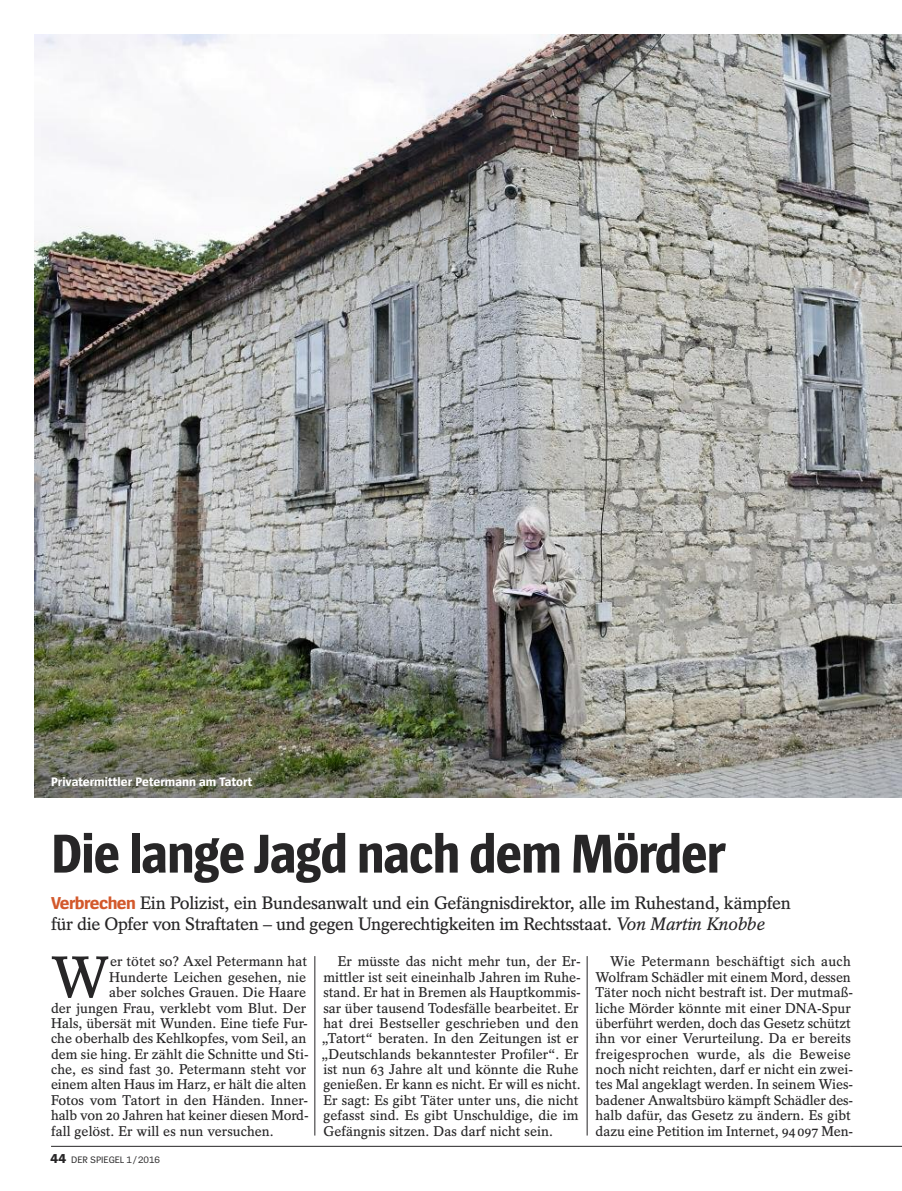
<style>
.page{position:relative;width:902px;height:1191px;background:#fff}
.page>*{position:absolute;margin:0;border:0;box-sizing:border-box;transform-origin:0 0}
.t1{font:600 58.2px "Spiegel Serif";color:#272627}
.t2{font:700 57px "Spiegel Sans Cd";letter-spacing:-.025em;color:#272627}
.t3{font:600 18px/21px "Spiegel Serif";letter-spacing:-.025em;color:#272627}
.t4{font:600 14.1px/15.3px "Spiegel Serif";color:#272627}
.t5{font:700 12.75px "Spiegel Sans";color:#fff}
.t6{font:9.75px "Spiegel Sans";letter-spacing:-.005em;color:#272627}
.s1{font-family:"Spiegel Sans";font-weight:700;color:#d3592c}
.s2{font-style:italic}
.s3{font-weight:700;font-size:13.5px}
</style>
<div class="page">
<hr style="left:51px;top:1146px;width:799px;height:1px;background:#272627">
<hr style="left:850px;top:1146px;width:51px;height:1px;background:#272627">
<hr style="left:314px;top:956px;width:1px;height:179px;background:#272627">
<hr style="left:587px;top:956px;width:1px;height:179px;background:#272627">
<img style="left:34px;top:34px;width:867px;height:763px">
<p class="t5" style="left:51px;top:777px;width:203px">Privatermittler Petermann am Tatort</p>
<h2 class="t2" style="left:51px;top:833px;width:675px">Die lange Jagd nach dem Mörder</h2>
<p class="t3" style="left:51px;top:893px;width:741px"><span class="s1">Verbrechen</span> Ein Polizist, ein Bundesanwalt und ein Gefängnisdirektor, alle im Ruhestand, kämpfen für die Opfer von Straftaten – und gegen Ungerechtigkeiten im Rechtsstaat. <span class="s2">Von Martin Knobbe</span></p>
<h1 class="t1" style="left:51px;top:956px;width:60px">W</h1>
<p class="t4" style="left:110px;top:955px;width:198px">er tötet so? Axel Petermann hat</p>
<p class="t4" style="left:109px;top:970px;width:198px">Hunderte Leichen gesehen, nie</p>
<p class="t4" style="left:109px;top:986px;width:198px">aber solches Grauen. Die Haare</p>
<p class="t4" style="left:51px;top:1001px;width:257px">der jungen Frau, verklebt vom Blut. Der</p>
<p class="t4" style="left:51px;top:1017px;width:258px">Hals, übersät mit Wunden. Eine tiefe Fur-</p>
<p class="t4" style="left:51px;top:1032px;width:257px">che oberhalb des Kehlkopfes, vom Seil, an</p>
<p class="t4" style="left:51px;top:1047px;width:259px">dem sie hing. Er zählt die Schnitte und Sti-</p>
<p class="t4" style="left:51px;top:1063px;width:257px">che, es sind fast 30. Petermann steht vor</p>
<p class="t4" style="left:51px;top:1078px;width:257px">einem alten Haus im Harz, er hält die alten</p>
<p class="t4" style="left:51px;top:1093px;width:258px">Fotos vom Tatort in den Händen. Inner-</p>
<p class="t4" style="left:51px;top:1109px;width:259px">halb von 20 Jahren hat keiner diesen Mord-</p>
<p class="t4" style="left:51px;top:1124px;width:224px">fall gelöst. Er will es nun versuchen.</p>
<p class="t6" style="left:51px;top:1156px;width:111px"><span class="s3">44</span> DER SPIEGEL 1/2016</p>
<p class="t4" style="left:321px;top:955px;width:261px;text-indent:17px">Er müsste das nicht mehr tun, der Er&shy;mittler ist seit eineinhalb Jahren im Ruhe&shy;stand. Er hat in Bremen als Hauptkommis&shy;sar über tausend Todesfälle bearbeitet. Er hat drei Bestseller geschrieben und den „Tatort“ beraten. In den Zeitungen ist er „Deutschlands bekanntester Profiler“. Er ist nun 63 Jahre alt und könnte die Ruhe genießen. Er kann es nicht. Er will es nicht.<br>Er sagt: Es gibt Täter unter uns, die nicht gefasst sind. Es gibt Unschuldige, die im Gefängnis sitzen. Das darf nicht sein.</p>
<p class="t4" style="left:595px;top:955px;width:259px;text-indent:14px">Wie Petermann beschäftigt sich auch Wolfram Schädler mit einem Mord, dessen Täter noch nicht bestraft ist. Der mutmaß&shy;liche Mörder könnte mit einer DNA-Spur überführt werden, doch das Gesetz schützt ihn vor einer Verurteilung. Da er bereits freigesprochen wurde, als die Beweise noch nicht reichten, darf er nicht ein zwei&shy;tes Mal angeklagt werden. In seinem Wies&shy;badener Anwaltsbüro kämpft Schädler des&shy;halb dafür, das Gesetz zu ändern. Es gibt dazu eine Petition im Internet, 94097 Men-</p>
</div>
